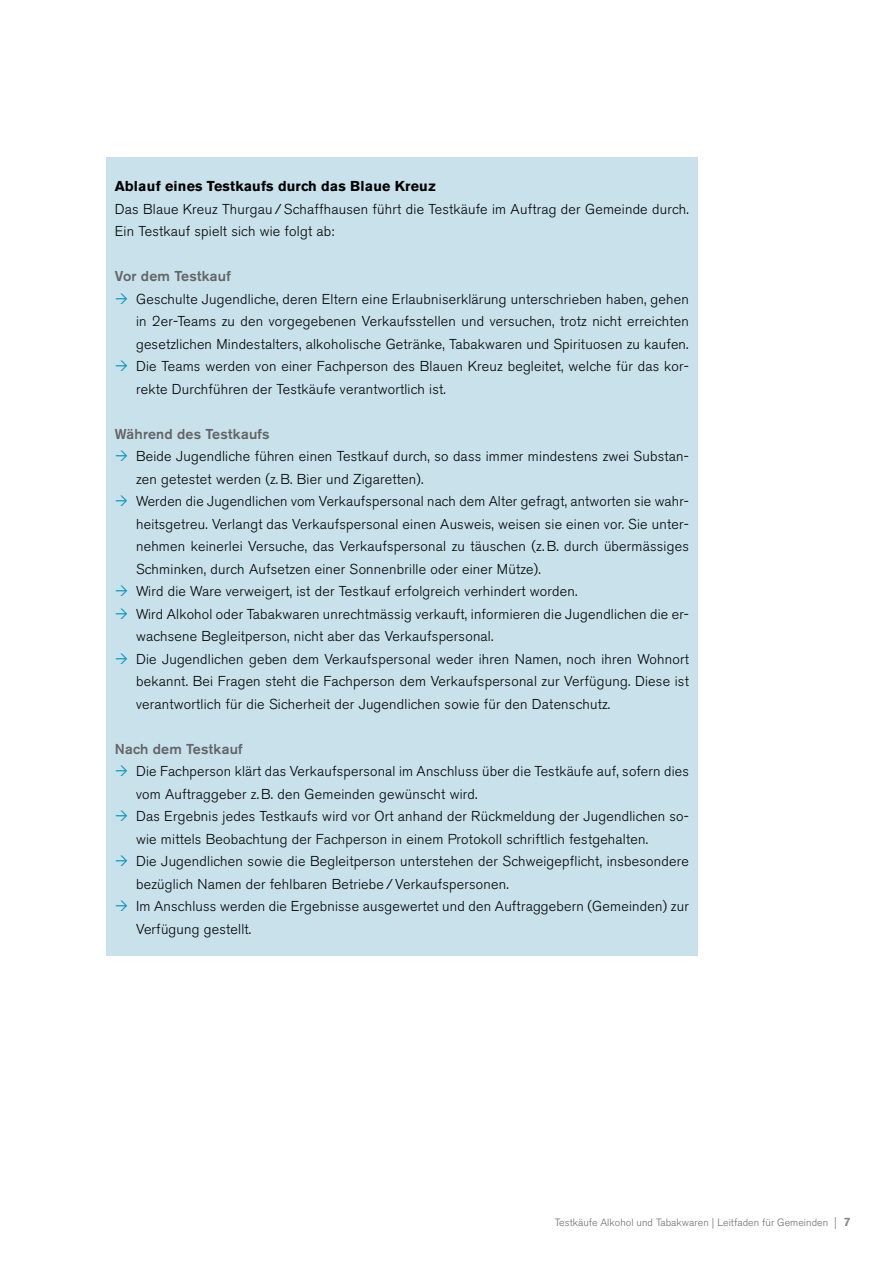
<style>
.page{position:relative;width:893px;height:1263px;background:#fff}
.page>*{position:absolute;margin:0;border:0;box-sizing:border-box;transform-origin:0 0}
.t1{font:300 14.25px/22.5px "Akzidenz Grotesk BE";letter-spacing:.015em;color:#000}
.t2{font:500 14.25px "Akzidenz Grotesk BE";letter-spacing:.015em;color:#636466}
.t3{font:700 14.25px "Akzidenz Grotesk BE";letter-spacing:.015em;color:#000}
.t4{font:300 10.5px "Akzidenz Grotesk BE";letter-spacing:.005em;color:#6d6e71}
.s1{font-size:12px;color:#808285}
.s2{font-weight:500;font-size:12px;color:#808285}
</style>
<div class="page">
<div style="left:106px;top:157px;width:591px;height:799px;background:#c8e1eb"></div>
<p class="t3" style="left:115px;top:178px;width:322px">Ablauf eines Testkaufs durch das Blaue Kreuz</p>
<p class="t1" style="left:115px;top:198px;width:576px">Das Blaue Kreuz Thurgau / Schaffhausen führt die Testkäufe im Auftrag der Gemeinde durch.<br>Ein Testkauf spielt sich wie folgt ab:</p>
<p class="t2" style="left:115px;top:267px;width:118px">Vor dem Testkauf</p>
<p class="t1" style="left:136px;top:288px;width:554px;text-align:justify">Geschulte Jugendliche, deren Eltern eine Erlaubniserklärung unterschrieben haben, gehen in 2er-Teams zu den vorgegebenen Verkaufsstellen und versuchen, trotz nicht erreichten gesetzlichen Mindestalters, alkoholische Getränke, Tabakwaren und Spirituosen zu kaufen.<br>Die Teams werden von einer Fachperson des Blauen Kreuz begleitet, welche für das kor&shy;rekte Durchführen der Testkäufe verantwortlich ist.</p>
<p class="t2" style="left:115px;top:425px;width:156px">Während des Testkaufs</p>
<p class="t1" style="left:136px;top:445px;width:554px">Beide Jugendliche führen einen Testkauf durch, so dass immer mindestens zwei Substan&shy;zen getestet werden (z.B. Bier und Zigaretten).<br>Werden die Jugendlichen vom Verkaufspersonal nach dem Alter gefragt, antworten sie wahr&shy;heitsgetreu. Verlangt das Verkaufspersonal einen Ausweis, weisen sie einen vor. Sie unter&shy;nehmen keinerlei Versuche, das Verkaufspersonal zu täuschen (z.B. durch übermässiges Schminken, durch Aufsetzen einer Sonnenbrille oder einer Mütze).<br>Wird die Ware verweigert, ist der Testkauf erfolgreich verhindert worden.<br>Wird Alkohol oder Tabakwaren unrechtmässig verkauft, informieren die Jugendlichen die er&shy;wachsene Begleitperson, nicht aber das Verkaufspersonal.<br>Die Jugendlichen geben dem Verkaufspersonal weder ihren Namen, noch ihren Wohnort bekannt. Bei Fragen steht die Fachperson dem Verkaufspersonal zur Verfügung. Diese ist verantwortlich für die Sicherheit der Jugendlichen sowie für den Datenschutz.</p>
<p class="t2" style="left:115px;top:740px;width:129px">Nach dem Testkauf</p>
<p class="t1" style="left:136px;top:760px;width:554px">Die Fachperson klärt das Verkaufspersonal im Anschluss über die Testkäufe auf, sofern dies vom Auftraggeber z.B. den Gemeinden gewünscht wird.<br>Das Ergebnis jedes Testkaufs wird vor Ort anhand der Rückmeldung der Jugendlichen so&shy;wie mittels Beobachtung der Fachperson in einem Protokoll schriftlich festgehalten.<br>Die Jugendlichen sowie die Begleitperson unterstehen der Schweigepflicht, insbesondere bezüglich Namen der fehlbaren Betriebe / Verkaufspersonen.<br>Im Anschluss werden die Ergebnisse ausgewertet und den Auftraggebern (Gemeinden) zur Verfügung gestellt.</p>
<p class="t4" style="left:555px;top:1217px;width:297px">Testkäufe Alkohol und Tabakwaren | Leitfaden für Gemeinden <span class="s1">|</span> <span class="s2">7</span></p>
</div>
